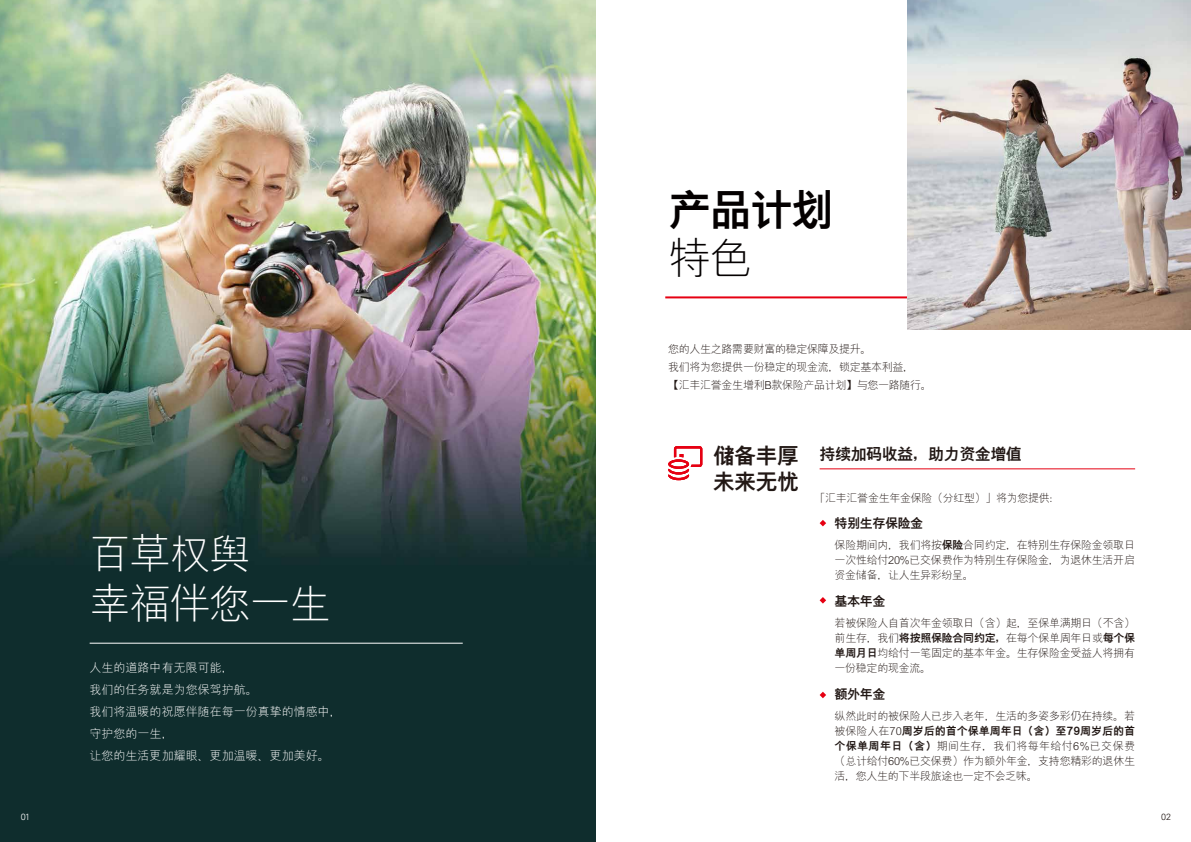
<style>
.page{position:relative;width:1191px;height:842px;background:#fff}
.page>*{position:absolute;margin:0;border:0;box-sizing:border-box;transform-origin:0 0}
.t1{font:800 43px "M Hei PR Cfor HSBC";color:#040000}
.t2{font:300 43px "M Hei PR Cfor HSBC";color:#040000}
.t3{font:300 41.2px/50px "M Hei PR Cfor HSBC";letter-spacing:-.03em;color:#fff}
.t4{font:800 22px "M Hei PR Cfor HSBC";color:#221815}
.t5{font:800 16px "M Hei PR Cfor HSBC";letter-spacing:-.03em;color:#221815}
.t6{font:800 13px "M Hei PR Cfor HSBC";letter-spacing:-.03em;color:#221815}
.t7{font:300 12px/22px "M Hei PR Cfor HSBC";color:#fff}
.t8{font:300 11px/15px "M Hei PR Cfor HSBC";letter-spacing:-.03em;color:#221815;text-align:justify}
.t9{font:300 9px "Univers LT Std";color:#fff}
.t10{font:300 9px "Univers LT Std";color:#221815}
.s1{font-size:22px}
.s2{font-weight:800}
</style>
<div class="page">
<img style="left:0;top:0;width:595px;height:842px">
<hr style="left:90px;top:643px;width:373px;height:1px;background:#fff">
<hr style="left:665px;top:296px;width:462px;height:2px;background:#e60012">
<img style="left:907px;top:0;width:284px;height:330px">
<hr style="left:819px;top:469px;width:316px;height:1px;background:#e60012">
<svg style="left:668px;top:446px;width:34px;height:34px"></svg>
<svg style="left:819px;top:520px;width:7px;height:6px"></svg>
<svg style="left:819px;top:597px;width:7px;height:7px"></svg>
<svg style="left:819px;top:692px;width:7px;height:6px"></svg>
<h1 class="t1" style="left:668px;top:188px;width:167px">产品计划</h1>
<h1 class="t2" style="left:668px;top:236px;width:85px">特色</h1>
<h2 class="t3" style="left:90px;top:528px;width:242px">百草权舆<br>幸福伴您一生</h2>
<p class="t7" style="left:90px;top:656px;width:253px">人生的道路中有无限可能，<br>我们的任务就是为您保驾护航。<br>我们将温暖的祝愿伴随在每一份真挚的情感中，守护您的一生，<br>让您的生活更加耀眼、更加温暖、更加美好。</p>
<p class="t8" style="left:668px;top:339px;width:265px;line-height:18px;text-align:left">您的人生之路需要财富的稳定保障及提升。<br>我们将为您提供一份稳定的现金流，锁定基本利益，<br>【汇丰汇誉金生增利B款保险产品计划】与您一路随行。</p>
<h3 class="t5" style="left:713px;top:446px;width:311px"><span class="s1">储备丰厚</span> 持续加码收益，助力资金增值</h3>
<h3 class="t4" style="left:713px;top:471px;width:88px">未来无忧</h3>
<p class="t8" style="left:814px;top:490px;width:247px">「汇丰汇誉金生年金保险（分红型）」将为您提供：</p>
<p class="t6" style="left:834px;top:517px;width:90px">特别生存保险金</p>
<p class="t8" style="left:834px;top:537px;width:302px">保险期间内，我们将按<span class="s2">保险</span>合同约定，在特别生存保险金领取日一次性给付20%已交保费作为特别生存保险金，为退休生活开启资金储备，让人生异彩纷呈。</p>
<p class="t6" style="left:834px;top:595px;width:52px">基本年金</p>
<p class="t8" style="left:834px;top:615px;width:302px">若被保险人自首次年金领取日（含）起，至保单满期日（不含）前生存，我们<span class="s2">将按照保险合同约定，</span>在每个保单周年日或<span class="s2">每个保单周月日</span>均给付一笔固定的基本年金。生存保险金受益人将拥有一份稳定的现金流。</p>
<p class="t6" style="left:834px;top:688px;width:52px">额外年金</p>
<p class="t8" style="left:834px;top:708px;width:302px">纵然此时的被保险人已步入老年，生活的多姿多彩仍在持续。若被保险人在70<span class="s2">周岁后的首个保单周年日（含）至79周岁后的首个保单周年日（含）</span>期间生存，我们将每年给付6%已交保费（总计给付60%已交保费）作为额外年金，支持您精彩的退休生活，您人生的下半段旅途也一定不会乏味。</p>
<p class="t9" style="left:21px;top:811px;width:11px">01</p>
<p class="t10" style="left:1161px;top:811px;width:12px">02</p>
</div>
